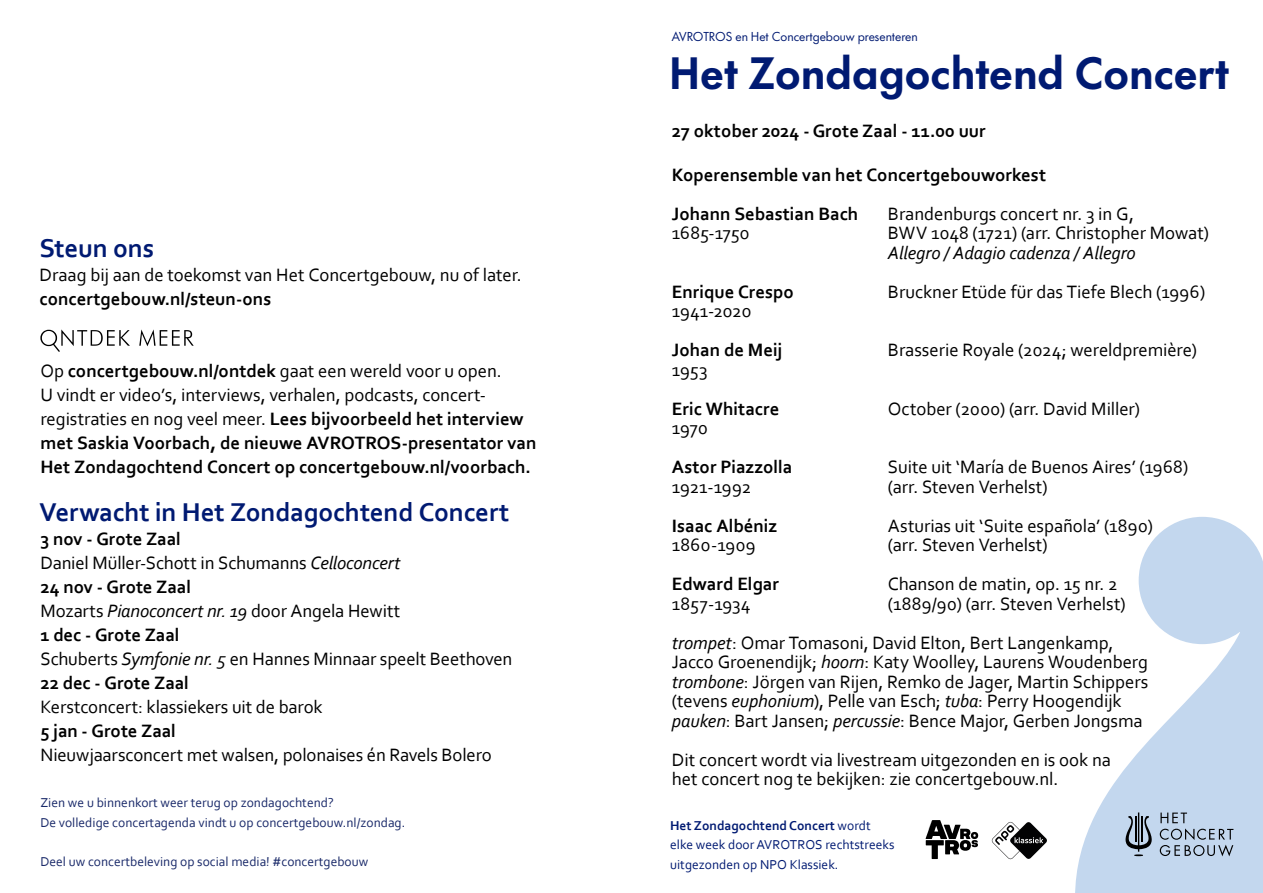
<style>
.page{position:relative;width:1263px;height:893px;background:#fff}
.page>*{position:absolute;margin:0;border:0;box-sizing:border-box;transform-origin:0 0}
.t1{font:700 42px "Futura Now Headline";color:#001a72}
.t2{font:700 27px "Corbel";letter-spacing:-.005em;color:#001a72}
.t3{font:18.75px/24px "Corbel";letter-spacing:-.005em;color:#000}
.t4{font:700 18.75px/24px "Corbel";color:#000}
.t5{font:italic 18.75px "Corbel";letter-spacing:-.01em;color:#000}
.t6{font:18.75px "Corbel";letter-spacing:.015em;color:#000}
.t7{font:13.5px/19.5px "Corbel";color:#192969}
.t8{font:13.5px/19.5px "Corbel";color:#001a72}
.t9{font:12px "Futura Now Headline";color:#001a72}
.s1{font-weight:400}
.s2{font-weight:700}
.s3{font-style:italic}
</style>
<div class="page">
<svg style="left:1075px;top:517px;width:188px;height:376px;fill:#c3d7ee"></svg>
<svg style="left:1160px;top:813px;width:73px;height:43px"></svg>
<svg style="left:1125px;top:812px;width:27px;height:44px"></svg>
<svg style="left:991px;top:821px;width:56px;height:38px"></svg>
<svg style="left:925px;top:820px;width:53px;height:39px"></svg>
<svg style="left:139px;top:329px;width:55px;height:17px"></svg>
<svg style="left:40px;top:329px;width:90px;height:23px"></svg>
<h2 class="t2" style="left:40px;top:231px;width:116px">Steun ons</h2>
<p class="t3" style="left:40px;top:262px;width:484px">Draag bij aan de toekomst van Het Concertgebouw, nu of later.</p>
<p class="t4" style="left:40px;top:286px;width:233px">concertgebouw.nl/steun-ons</p>
<p class="t4" style="left:40px;top:358px;width:498px"><span class="s1">Op</span> concertgebouw.nl/ontdek <span class="s1">gaat een wereld voor u open.<br>U vindt er video’s, interviews, verhalen, podcasts, concert&shy;registraties en nog veel meer.</span> Lees bijvoorbeeld het interview met Saskia Voorbach, de nieuwe AVROTROS-presentator van Het Zondagochtend Concert op concertgebouw.nl/voorbach.</p>
<h2 class="t2" style="left:40px;top:495px;width:471px">Verwacht in Het Zondagochtend Concert</h2>
<p class="t3" style="left:40px;top:526px;width:473px"><span class="s2">3 nov - Grote Zaal<br></span>Daniel Müller-Schott in Schumanns <span class="s3">Celloconcert<br></span><span class="s2">24 nov - Grote Zaal<br></span>Mozarts <span class="s3">Pianoconcert nr. 19</span> door Angela Hewitt<br><span class="s2">1 dec - Grote Zaal<br></span>Schuberts <span class="s3">Symfonie nr. 5</span> en Hannes Minnaar speelt Beethoven<br><span class="s2">22 dec - Grote Zaal</span></p>
<p class="t3" style="left:40px;top:694px;width:284px">Kerstconcert: klassiekers uit de barok</p>
<p class="t4" style="left:40px;top:718px;width:137px">5 jan - Grote Zaal</p>
<p class="t3" style="left:40px;top:742px;width:453px">Nieuwjaarsconcert met walsen, polonaises én Ravels Bolero</p>
<p class="t7" style="left:40px;top:793px;width:366px">Zien we u binnenkort weer terug op zondagochtend?<br>De volledige concertagenda vindt u op concertgebouw.nl/zondag.</p>
<p class="t7" style="left:40px;top:851px;width:329px">Deel uw concertbeleving op social media! #concertgebouw</p>
<p class="t9" style="left:672px;top:27px;width:247px">AVROTROS en Het Concertgebouw presenteren</p>
<h1 class="t1" style="left:669px;top:38px;width:561px">Het Zondagochtend Concert</h1>
<p class="t4" style="left:672px;top:118px;width:315px">27 oktober 2024 - Grote Zaal - 11.00 uur</p>
<p class="t4" style="left:672px;top:154px;width:376px;line-height:39px">Koperensemble van het Concertgebouworkest<br>Johann Sebastian Bach</p>
<p class="t3" style="left:888px;top:201px;width:248px">Brandenburgs concert nr. 3 in G,</p>
<p class="t3" style="left:672px;top:220px;width:79px">1685-1750</p>
<p class="t3" style="left:888px;top:220px;width:323px">BWV 1048 (1721) (arr. Christopher Mowat)</p>
<p class="t5" style="left:888px;top:241px;width:249px">Allegro / Adagio cadenza / Allegro</p>
<p class="t4" style="left:672px;top:279px;width:124px">Enrique Crespo</p>
<p class="t3" style="left:888px;top:279px;width:319px">Bruckner Etüde für das Tiefe Blech (1996)</p>
<p class="t3" style="left:672px;top:298px;width:81px">1941-2020</p>
<p class="t4" style="left:672px;top:337px;width:112px">Johan de Meij</p>
<p class="t3" style="left:888px;top:337px;width:311px">Brasserie Royale (2024; wereldpremière)</p>
<p class="t3" style="left:672px;top:357px;width:37px">1953</p>
<p class="t4" style="left:672px;top:396px;width:109px">Eric Whitacre</p>
<p class="t3" style="left:888px;top:396px;width:254px">October (2000) (arr. David Miller)</p>
<p class="t3" style="left:672px;top:415px;width:37px">1970</p>
<p class="t4" style="left:672px;top:454px;width:122px">Astor Piazzolla</p>
<p class="t3" style="left:888px;top:454px;width:302px">Suite uit ‘María de Buenos Aires’ (1968)</p>
<p class="t3" style="left:672px;top:474px;width:81px">1921-1992</p>
<p class="t3" style="left:888px;top:474px;width:161px">(arr. Steven Verhelst)</p>
<p class="t4" style="left:672px;top:513px;width:107px">Isaac Albéniz</p>
<p class="t3" style="left:888px;top:513px;width:267px">Asturias uit ‘Suite española’ (1890)</p>
<p class="t6" style="left:672px;top:533px;width:85px">1860-1909</p>
<p class="t3" style="left:888px;top:532px;width:161px">(arr. Steven Verhelst)</p>
<p class="t4" style="left:672px;top:571px;width:109px">Edward Elgar</p>
<p class="t3" style="left:888px;top:571px;width:231px">Chanson de matin, op. 15 nr. 2</p>
<p class="t3" style="left:672px;top:591px;width:80px">1857-1934</p>
<p class="t3" style="left:672px;top:583px;width:455px;line-height:39px;text-indent:216px">(1889/90) (arr. Steven Verhelst) <span class="s3">trompet</span>: Omar Tomasoni, David Elton, Bert Langenkamp,</p>
<p class="t3" style="left:672px;top:652px;width:478px;line-height:19.5px">Jacco Groenendijk; <span class="s3">hoorn</span>: Katy Woolley, Laurens Woudenberg <span class="s3">trombone</span>: Jörgen van Rijen, Remko de Jager, Martin Schippers (tevens <span class="s3">euphonium</span>), Pelle van Esch; <span class="s3">tuba</span>: Perry Hoogendijk <span class="s3">pauken</span>: Bart Jansen; <span class="s3">percussie</span>: Bence Major, Gerben Jongsma</p>
<p class="t3" style="left:672px;top:749px;width:440px;line-height:19.5px">Dit concert wordt via livestream uitgezonden en is ook na het concert nog te bekijken: zie concertgebouw.nl.</p>
<p class="t8" style="left:670px;top:815px;width:226px"><span class="s2">Het Zondagochtend Concert</span> wordt elke week door AVROTROS rechtstreeks uitgezonden op NPO Klassiek.</p>
</div>
